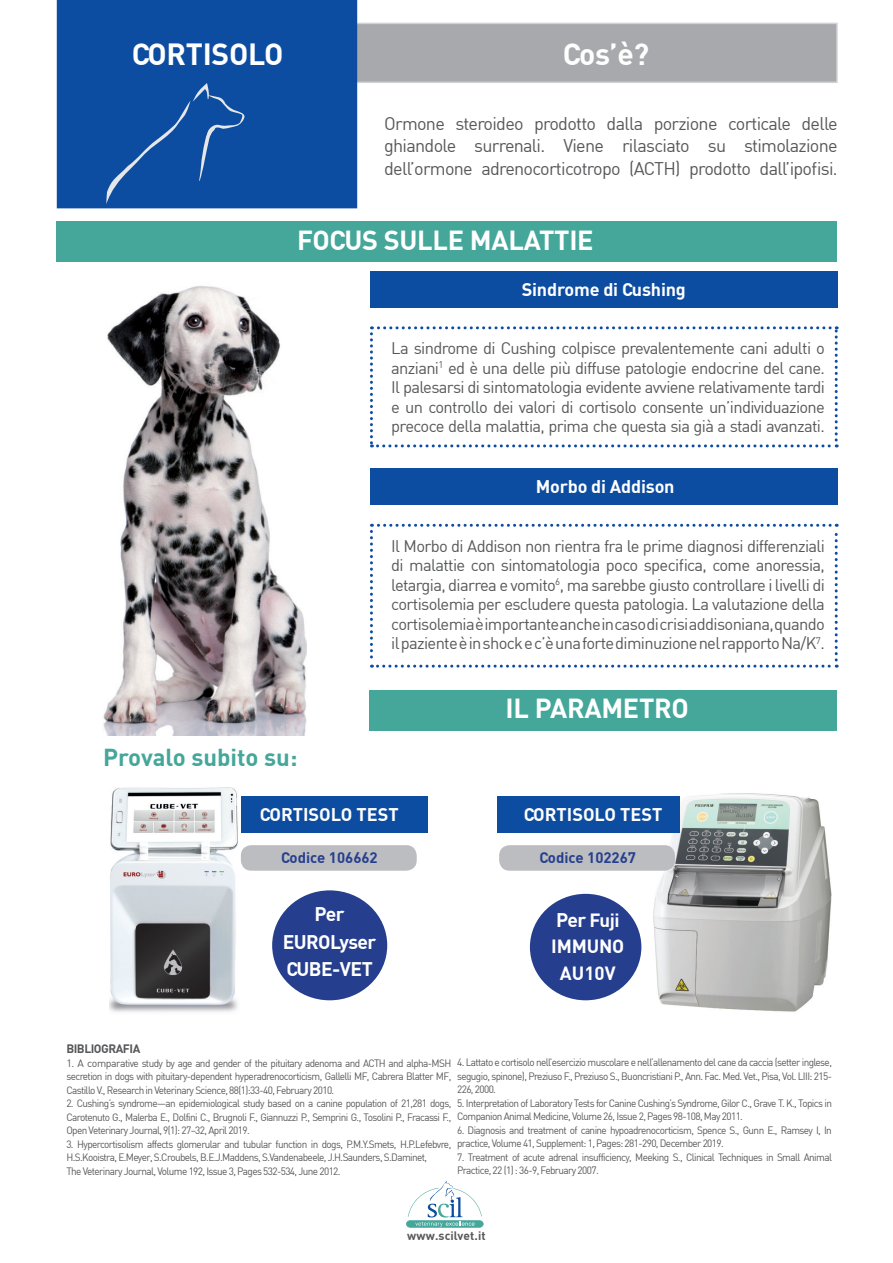
<style>
.page{position:relative;width:893px;height:1263px;background:#fff}
.page>*{position:absolute;margin:0;border:0;box-sizing:border-box;transform-origin:0 0}
.t1{font:700 30px "DIN";letter-spacing:-.01em;color:#fff}
.t2{font:700 27px "DIN";letter-spacing:-.01em;color:#fff}
.t3{font:700 24px "DIN";color:#45a69a}
.t4{font:700 19.35px "DIN";letter-spacing:-.03em;color:#fff}
.t5{font:700 18.75px/26.8px "DIN";letter-spacing:-.01em;color:#fff}
.t6{font:18px/22.5px "DIN";letter-spacing:-.04em;color:#57585a;text-align:justify}
.t7{font:700 18px "DIN";letter-spacing:-.01em;color:#fff}
.t8{font:16.5px/19.5px "DIN";letter-spacing:-.04em;color:#57585a;text-align:justify}
.t9{font:700 15px "DIN";color:#253f8e}
.t10{font:700 12px "DIN";letter-spacing:.01em;color:#57585a}
.t11{font:700 12px "DIN";letter-spacing:-.04em;color:#57585a}
.t12{font:10.5px/13.5px "DIN";letter-spacing:-.06em;color:#57585a;scale:.95 1}
.t13{font:10.5px/13.5px "DIN";letter-spacing:-.06em;color:#57585a;text-align:justify}
.s1{font-size:19.35px}
</style>
<div class="page">
<div style="left:56px;top:221px;width:781px;height:41px;background:#45a69a"></div>
<div style="left:370px;top:690px;width:467px;height:41px;background:#45a69a"></div>
<div style="left:350px;top:23px;width:488px;height:60px;background:#a8a9ad;border:2px solid #d1d2d4"></div>
<svg style="left:370px;top:326px;width:468px;height:121px"></svg>
<div style="left:57px;top:0;width:300px;height:208px;background:#0d4da1"></div>
<img style="left:103px;top:286px;width:203px;height:450px">
<div style="left:370px;top:271px;width:468px;height:37px;background:#0d4da1"></div>
<div style="left:106px;top:83px;width:139px;height:121px;background:#0d4da1"></div>
<svg style="left:370px;top:524px;width:468px;height:144px"></svg>
<div style="left:370px;top:468px;width:468px;height:36px;background:#0d4da1"></div>
<svg style="left:406px;top:1181px;width:78px;height:46px"></svg>
<div style="left:530px;top:894px;width:111px;height:106px;background:#253f8e;border-radius:50%"></div>
<div style="left:241px;top:796px;width:186px;height:37px;background:#0d4da1"></div>
<div style="left:241px;top:845px;width:176px;height:26px;background:#bcbdc0;border-radius:10px"></div>
<img style="left:109px;top:787px;width:129px;height:225px">
<div style="left:272px;top:890px;width:115px;height:110px;background:#253f8e;border-radius:50%"></div>
<img style="left:653px;top:793px;width:179px;height:219px">
<div style="left:497px;top:796px;width:182px;height:37px;background:#0d4da1"></div>
<div style="left:499px;top:845px;width:176px;height:26px;background:#bcbdc0;border-radius:10px"></div>
<p class="t1" style="left:132px;top:34px;width:153px">CORTISOLO</p>
<p class="t1" style="left:563px;top:34px;width:88px">Cos’è?</p>
<p class="t6" style="left:384px;top:111px;width:455px">Ormone steroideo prodotto dalla porzione corticale delle ghiandole surrenali. Viene rilasciato su stimolazione dell’ormone adrenocorticotropo (ACTH) prodotto dall’ipofisi.</p>
<p class="t2" style="left:297px;top:223px;width:298px">FOCUS SULLE MALATTIE</p>
<p class="t7" style="left:522px;top:278px;width:166px">Sindrome di Cushing</p>
<p class="t8" style="left:391px;top:338px;width:435px">La sindrome di Cushing colpisce prevalentemente cani adulti o anziani<sup>1</sup> ed è una delle più diffuse patologie endocrine del cane.<br>Il palesarsi di sintomatologia evidente avviene relativamente tardi e un controllo dei valori di cortisolo consente un’individuazione precoce della malattia, prima che questa sia già a stadi avanzati.</p>
<p class="t7" style="left:536px;top:474px;width:140px">Morbo di Addison</p>
<p class="t8" style="left:391px;top:535px;width:435px">Il Morbo di Addison non rientra fra le prime diagnosi differenziali di malattie con sintomatologia poco specifica, come anoressia, letargia, diarrea e vomito<sup>6</sup>, ma sarebbe giusto controllare i livelli di cortisolemia per escludere questa patologia. La valutazione della cortisolemia è importante anche in caso di crisi addisoniana, quando il paziente è in shock e c’è una forte diminuzione nel rapporto Na/K<sup>7</sup>.</p>
<p class="t2" style="left:505px;top:691px;width:185px">IL PARAMETRO</p>
<p class="t3" style="left:103px;top:742px;width:196px">Provalo subito su:</p>
<p class="t7" style="left:260px;top:803px;width:140px">CORTISOLO TEST</p>
<p class="t9" style="left:281px;top:847px;width:98px">Codice 106662</p>
<p class="t4" style="left:314px;top:901px;width:32px">Per</p>
<p class="t4" style="left:283px;top:929px;width:95px">EUROLyser</p>
<p class="t4" style="left:286px;top:957px;width:88px">CUBE-VET</p>
<p class="t7" style="left:524px;top:803px;width:140px">CORTISOLO TEST</p>
<p class="t9" style="left:539px;top:847px;width:98px">Codice 102267</p>
<p class="t5" style="left:551px;top:906px;width:75px"><span class="s1">Per</span> Fuji<br>IMMUNO</p>
<p class="t5" style="left:560px;top:959px;width:57px">AU10V</p>
<p class="t11" style="left:66px;top:1041px;width:76px">BIBLIOGRAFIA</p>
<p class="t13" style="left:66px;top:1056px;width:386px">1. A comparative study by age and gender of the pituitary adenoma and ACTH and alpha-MSH secretion in dogs with pituitary-dependent hyperadrenocorticism, Gallelli MF, Cabrera Blatter MF, Castillo V., Research in Veterinary Science, 88(1):33-40, February 2010.</p>
<p class="t12" style="left:66px;top:1096px;width:407px;text-align:justify">2. Cushing’s syndrome—an epidemiological study based on a canine population of 21,281 dogs, Carotenuto G., Malerba E., Dolfini C., Brugnoli F., Giannuzzi P., Semprini G., Tosolini P., Fracassi F., Open Veterinary Journal, 9(1): 27–32, April 2019.</p>
<p class="t12" style="left:66px;top:1137px;width:407px">3. Hypercortisolism affects glomerular and tubular function in dogs, P.M.Y.Smets, H.P.Lefebvre,<br>H.S.Kooistra, E.Meyer, S.Croubels, B.E.J.Maddens, S.Vandenabeele, J.H.Saunders, S.Daminet,</p>
<p class="t12" style="left:66px;top:1164px;width:290px">The Veterinary Journal, Volume 192, Issue 3, Pages 532-534, June 2012.</p>
<p class="t12" style="left:457px;top:1055px;width:396px;text-align:justify">4. Lattato e cortisolo nell’esercizio muscolare e nell’allenamento del cane da caccia (setter inglese, segugio, spinone), Preziuso F., Preziuso S., Buoncristiani P., Ann. Fac. Med. Vet., Pisa, Vol. LIII: 215- 226, 2000.</p>
<p class="t12" style="left:457px;top:1096px;width:396px">5. Interpretation of Laboratory Tests for Canine Cushing’s Syndrome, Gilor C., Grave T. K., Topics in<br>Companion Animal Medicine, Volume 26, Issue 2, Pages 98-108, May 2011.</p>
<p class="t12" style="left:457px;top:1123px;width:396px">6. Diagnosis and treatment of canine hypoadrenocorticism, Spence S., Gunn E., Ramsey I, In practice, Volume 41, Supplement: 1, Pages: 281-290, December 2019.</p>
<p class="t12" style="left:457px;top:1150px;width:396px">7. Treatment of acute adrenal insufficiency, Meeking S., Clinical Techniques in Small Animal<br>Practice, 22 (1) : 36-9, February 2007.</p>
<p class="t10" style="left:407px;top:1228px;width:80px">www.scilvet.it</p>
</div>
